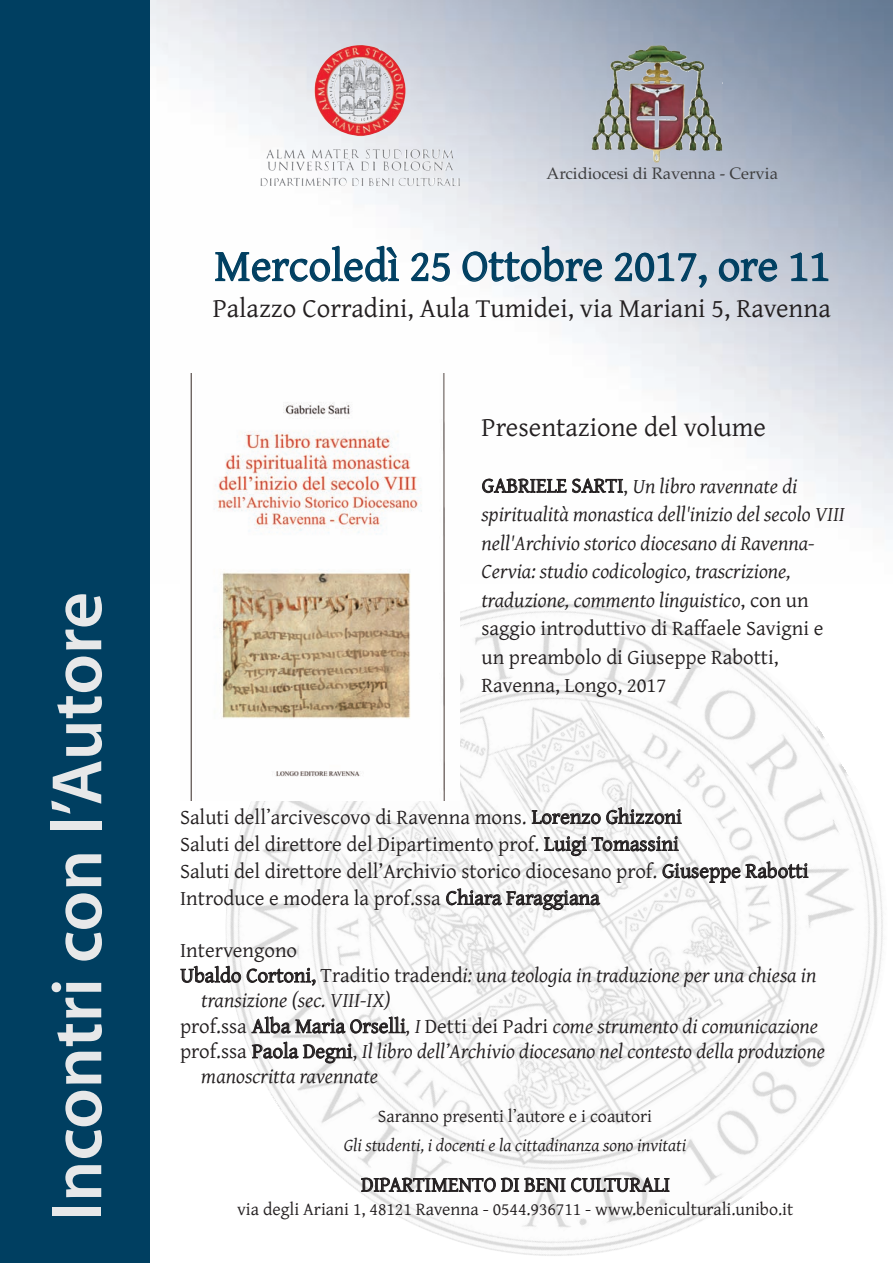
<style>
.page{position:relative;width:893px;height:1263px;background:#fff}
.page>*{position:absolute;margin:0;border:0;box-sizing:border-box;transform-origin:0 0}
.t1{font:600 72px "Myriad Pro";color:#e7e8e9}
.t2{font:45px "Gentium";color:#003f61}
.t3{font:27px "Gentium";color:#231f20}
.t4{font:italic 21px/28.5px "Gentium";color:#231f20}
.t5{font:21px/27px "Gentium";color:#231f20}
.t6{font:18px "Gentium";color:#231f20}
.t7{font:italic 18px "Gentium";color:#231f20}
.t8{font:16.5px "Palatino";color:#3e3e3f}
.s1{font-style:normal}
.s2{font-style:italic}
</style>
<div class="page">
<img style="left:226px;top:601px;width:657px;height:655px">
<img style="left:150px;top:0;width:743px;height:526px">
<div style="left:0;top:0;width:150px;height:1263px;background:#003f61"></div>
<img style="left:180px;top:374px;width:279px;height:427px">
<img style="left:314px;top:45px;width:91px;height:95px">
<img style="left:591px;top:45px;width:113px;height:104px">
<h1 class="t1" style="left:50px;top:1221px;width:631px;rotate:-90deg">Incontri con l’Autore</h1>
<p class="t8" style="left:546px;top:163px;width:233px">Arcidiocesi di Ravenna - Cervia</p>
<h2 class="t2" style="left:214px;top:239px;width:617px">Mercoledì 25 Ottobre 2017, ore 11</h2>
<p class="t3" style="left:213px;top:292px;width:619px">Palazzo Corradini, Aula Tumidei, via Mariani 5, Ravenna</p>
<p class="t3" style="left:482px;top:411px;width:286px">Presentazione del volume</p>
<p class="t4" style="left:481px;top:471px;width:365px"><span class="s1">GABRIELE SARTI,</span> Un libro ravennate di spiritualità monastica dell'inizio del secolo VIII nell'Archivio storico diocesano di Ravenna-Cervia: studio codicologico, trascrizione, traduzione, commento linguistico<span class="s1">, con un saggio introduttivo di Raffaele Savigni e un preambolo di Giuseppe Rabotti, Ravenna, Longo, 2017</span></p>
<p class="t5" style="left:180px;top:803px;width:630px">Saluti dellʼarcivescovo di Ravenna mons. Lorenzo Ghizzoni<br>Saluti del direttore del Dipartimento prof. Luigi Tomassini<br>Saluti del direttore dell’Archivio storico diocesano prof. Giuseppe Rabotti Introduce e modera la prof.ssa Chiara Faraggiana</p>
<p class="t5" style="left:180px;top:936px;width:119px">Intervengono</p>
<p class="t4" style="left:180px;top:961px;width:638px"><span class="s1">Ubaldo Cortoni, Traditio tradend</span>i: una teologia in traduzione per una chiesa in</p>
<p class="t4" style="left:201px;top:986px;width:191px">transizione (sec. VIII-IX)</p>
<p class="t5" style="left:180px;top:1012px;width:640px">prof.ssa Alba Maria Orselli, <span class="s2">I</span> Detti dei Padri <span class="s2">come strumento di comunicazione</span></p>
<p class="t4" style="left:180px;top:1037px;width:647px"><span class="s1">prof.ssa Paola Degni,</span> Il libro dell’Archivio diocesano nel contesto della produzione</p>
<p class="t4" style="left:201px;top:1062px;width:178px">manoscritta ravennate</p>
<p class="t6" style="left:378px;top:1105px;width:276px">Saranno presenti lʼautore e i coautori</p>
<p class="t7" style="left:344px;top:1134px;width:344px">Gli studenti, i docenti e la cittadinanza sono invitati</p>
<p class="t5" style="left:361px;top:1171px;width:310px">DIPARTIMENTO DI BENI CULTURALI</p>
<p class="t6" style="left:237px;top:1198px;width:558px">via degli Ariani 1, 48121 Ravenna - 0544.936711 - www.beniculturali.unibo.it</p>
</div>
